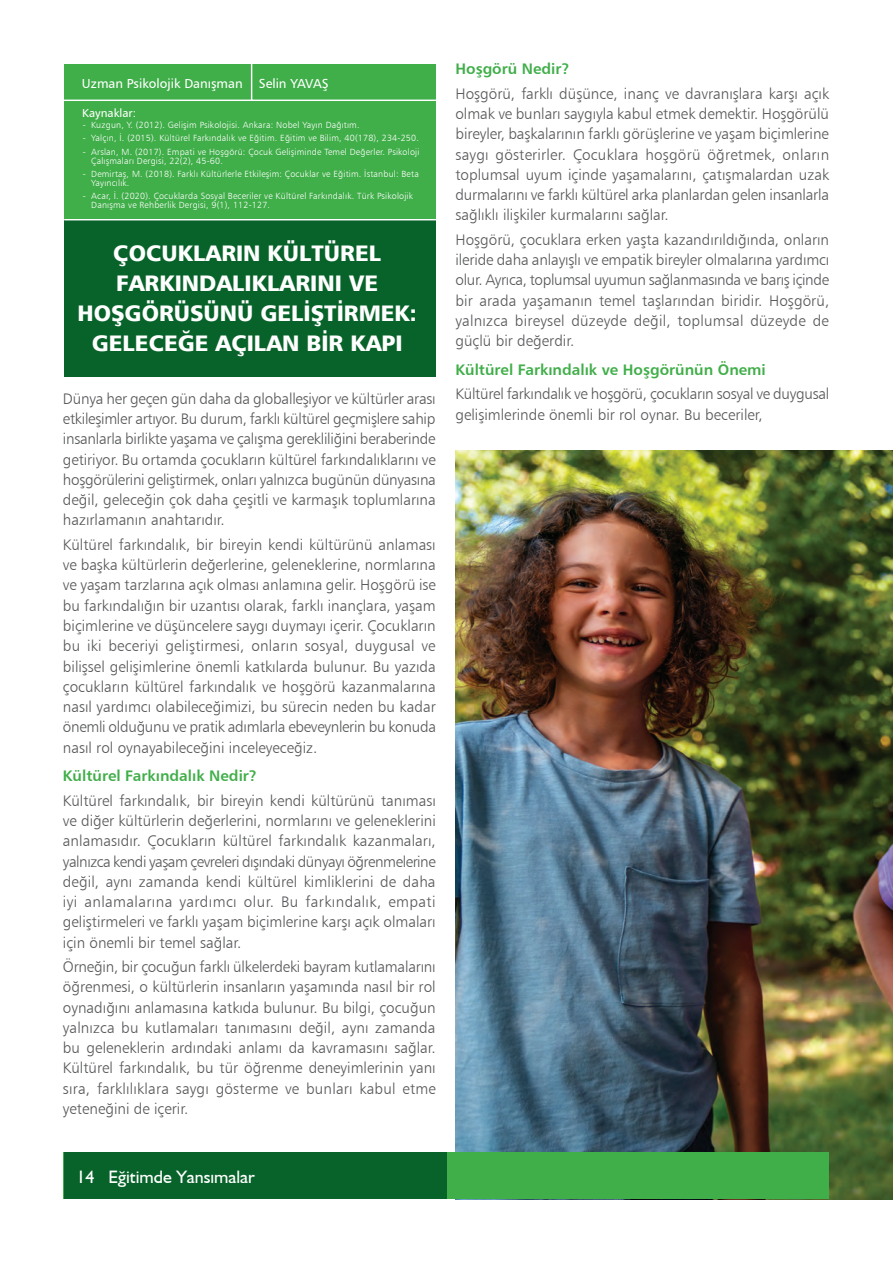
<style>
.page{position:relative;width:893px;height:1263px;background:#fff}
.page>*{position:absolute;margin:0;border:0;box-sizing:border-box;transform-origin:0 0}
.t1{font:22.5px/30px "Humanist 777 BT Black B";color:#fff;text-align:center}
.t2{font:18px "Humanist 521 BT";color:#fff}
.t3{font:15.3px/20.2px "Humanist 777 BT Light B";color:#57585a;text-align:justify}
.t4{font:15.3px "Humanist 777 BT Bold B";color:#40ae49}
.t5{font:13.05px "Humanist 777 BT Roman B";color:#fff}
.t6{font:11.55px "Humanist 777 BT Roman B";color:#fff}
.t7{font:9px/9px "Humanist 777 BT Light B";letter-spacing:.02em;color:#fff}
</style>
<div class="page">
<img style="left:455px;top:451px;width:438px;height:748px">
<div style="left:64px;top:1152px;width:765px;height:47px;background:#40ae49"></div>
<div style="left:64px;top:1152px;width:382px;height:47px;background:#076329"></div>
<div style="left:64px;top:64px;width:372px;height:313px;background:#40ae49"></div>
<div style="left:64px;top:220px;width:372px;height:157px;background:#076329"></div>
<hr style="left:43px;top:100px;width:404px;height:1px;background:#fff">
<hr style="left:251px;top:64px;width:1px;height:36px;background:#fff">
<hr style="left:64px;top:219px;width:373px;height:1px;background:#fff">
<p class="t5" style="left:82px;top:75px;width:248px">Uzman Psikolojik Danışman Selin YAVAŞ</p>
<p class="t6" style="left:82px;top:105px;width:55px">Kaynaklar:</p>
<p class="t7" style="left:83px;top:120px;width:278px">- Kuzgun, Y. (2012). Gelişim Psikolojisi. Ankara: Nobel Yayın Dağıtım.</p>
<p class="t7" style="left:83px;top:134px;width:338px">- Yalçın, İ. (2015). Kültürel Farkındalık ve Eğitim. Eğitim ve Bilim, 40(178), 234-250.</p>
<p class="t7" style="left:91px;top:147px;width:330px;text-indent:-9px">- Arslan, M. (2017). Empati ve Hoşgörü: Çocuk Gelişiminde Temel Değerler. Psikoloji<br>Çalışmaları Dergisi, 22(2), 45-60.</p>
<p class="t7" style="left:91px;top:169px;width:329px;text-indent:-9px">- Demirtaş, M. (2018). Farklı Kültürlerle Etkileşim: Çocuklar ve Eğitim. İstanbul: Beta<br>Yayıncılık.</p>
<p class="t7" style="left:91px;top:191px;width:323px;text-indent:-9px">- Acar, İ. (2020). Çocuklarda Sosyal Beceriler ve Kültürel Farkındalık. Türk Psikolojik<br>Danışma ve Rehberlik Dergisi, 9(1), 112-127.</p>
<h1 class="t1" style="left:78px;top:237px;width:341px">ÇOCUKLARIN KÜLTÜREL<br>FARKINDALIKLARINI VE<br>HOŞGÖRÜSÜNÜ GELİŞTİRMEK:<br>GELECEĞE AÇILAN BİR KAPI</h1>
<p class="t3" style="left:63px;top:388px;width:374px">Dünya her geçen gün daha da globalleşiyor ve kültürler arası etkileşimler artıyor. Bu durum, farklı kültürel geçmişlere sahip insanlarla birlikte yaşama ve çalışma gerekliliğini beraberinde getiriyor. Bu ortamda çocukların kültürel farkındalıklarını ve hoşgörülerini geliştirmek, onları yalnızca bugünün dünyasına değil, geleceğin çok daha çeşitli ve karmaşık toplumlarına hazırlamanın anahtarıdır.</p>
<p class="t3" style="left:63px;top:534px;width:374px">Kültürel farkındalık, bir bireyin kendi kültürünü anlaması ve başka kültürlerin değerlerine, geleneklerine, normlarına ve yaşam tarzlarına açık olması anlamına gelir. Hoşgörü ise bu farkındalığın bir uzantısı olarak, farklı inançlara, yaşam biçimlerine ve düşüncelere saygı duymayı içerir. Çocukların bu iki beceriyi geliştirmesi, onların sosyal, duygusal ve bilişsel gelişimlerine önemli katkılarda bulunur. Bu yazıda çocukların kültürel farkındalık ve hoşgörü kazanmalarına nasıl yardımcı olabileceğimizi, bu sürecin neden bu kadar önemli olduğunu ve pratik adımlarla ebeveynlerin bu konuda nasıl rol oynayabileceğini inceleyeceğiz.</p>
<p class="t4" style="left:63px;top:766px;width:196px">Kültürel Farkındalık Nedir?</p>
<p class="t3" style="left:63px;top:790px;width:374px">Kültürel farkındalık, bir bireyin kendi kültürünü tanıması ve diğer kültürlerin değerlerini, normlarını ve geleneklerini anlamasıdır. Çocukların kültürel farkındalık kazanmaları, yalnızca kendi yaşam çevreleri dışındaki dünyayı öğrenmelerine değil, aynı zamanda kendi kültürel kimliklerini de daha iyi anlamalarına yardımcı olur. Bu farkındalık, empati geliştirmeleri ve farklı yaşam biçimlerine karşı açık olmaları için önemli bir temel sağlar.</p>
<p class="t3" style="left:63px;top:956px;width:374px">Örneğin, bir çocuğun farklı ülkelerdeki bayram kutlamalarını öğrenmesi, o kültürlerin insanların yaşamında nasıl bir rol oynadığını anlamasına katkıda bulunur. Bu bilgi, çocuğun yalnızca bu kutlamaları tanımasını değil, aynı zamanda bu geleneklerin ardındaki anlamı da kavramasını sağlar.<br>Kültürel farkındalık, bu tür öğrenme deneyimlerinin yanı sıra, farklılıklara saygı gösterme ve bunları kabul etme yeteneğini de içerir.</p>
<p class="t4" style="left:455px;top:59px;width:116px">Hoşgörü Nedir?</p>
<p class="t3" style="left:455px;top:83px;width:375px">Hoşgörü, farklı düşünce, inanç ve davranışlara karşı açık olmak ve bunları saygıyla kabul etmek demektir. Hoşgörülü bireyler, başkalarının farklı görüşlerine ve yaşam biçimlerine saygı gösterirler. Çocuklara hoşgörü öğretmek, onların toplumsal uyum içinde yaşamalarını, çatışmalardan uzak durmalarını ve farklı kültürel arka planlardan gelen insanlarla sağlıklı ilişkiler kurmalarını sağlar.</p>
<p class="t3" style="left:455px;top:229px;width:375px">Hoşgörü, çocuklara erken yaşta kazandırıldığında, onların ileride daha anlayışlı ve empatik bireyler olmalarına yardımcı olur. Ayrıca, toplumsal uyumun sağlanmasında ve barış içinde bir arada yaşamanın temel taşlarından biridir. Hoşgörü, yalnızca bireysel düzeyde değil, toplumsal düzeyde de güçlü bir değerdir.</p>
<p class="t4" style="left:455px;top:360px;width:312px">Kültürel Farkındalık ve Hoşgörünün Önemi</p>
<p class="t3" style="left:455px;top:384px;width:375px">Kültürel farkındalık ve hoşgörü, çocukların sosyal ve duygusal gelişimlerinde önemli bir rol oynar. Bu beceriler,</p>
<p class="t2" style="left:77px;top:1166px;width:180px">14 Eğitimde Yansımalar</p>
<p class="t2" style="left:86px;top:1166px;width:11px">6</p>
</div>
